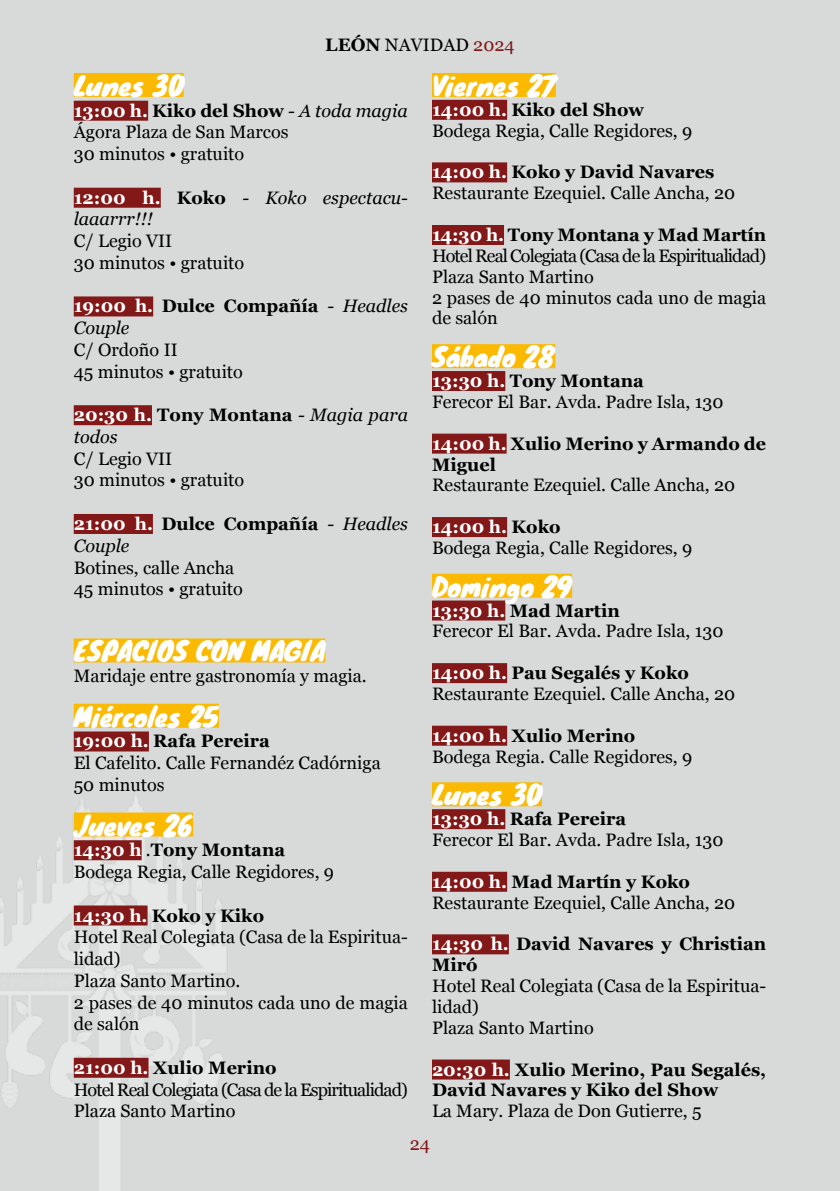
<style>
.page{position:relative;width:840px;height:1191px;background:#fff}
.page>*{position:absolute;margin:0;border:0;box-sizing:border-box;transform-origin:0 0}
.t1{font:26px "Knewave";color:#fff}
.t2{font:18px/20.8px "Georgia";color:#000}
.t3{font:italic 18px/21.8px "Georgia";color:#000}
.t4{font:700 18px/20.8px "Georgia";color:#000}
.t5{font:18px/21.8px "Georgia";letter-spacing:-.05em;color:#000}
.t6{font:18px "Georgia";color:#821818}
.s1{font-weight:700}
.s2{color:#821818}
.s3{font-weight:700;color:#fff}
.s4{font-style:italic}
.s5{font-weight:700;font-style:normal;color:#fff}
.s6{font-weight:700;font-style:normal}
.s7{color:#fff}
</style>
<div class="page">
<div style="left:0;top:0;width:839px;height:1191px;background:#d8dada"></div>
<img style="left:0;top:796px;width:226px;height:395px">
<div style="left:74px;top:73px;width:109px;height:24px;background:#fbba00"></div>
<div style="left:74px;top:101px;width:74px;height:20px;background:#821818"></div>
<div style="left:74px;top:188px;width:87px;height:20px;background:#821818"></div>
<div style="left:74px;top:296px;width:79px;height:20px;background:#821818"></div>
<div style="left:74px;top:405px;width:78px;height:20px;background:#821818"></div>
<div style="left:74px;top:514px;width:79px;height:20px;background:#821818"></div>
<div style="left:74px;top:638px;width:251px;height:24px;background:#fbba00"></div>
<div style="left:74px;top:703px;width:145px;height:24px;background:#fbba00"></div>
<div style="left:74px;top:731px;width:75px;height:20px;background:#821818"></div>
<div style="left:74px;top:812px;width:119px;height:24px;background:#fbba00"></div>
<div style="left:74px;top:840px;width:67px;height:20px;background:#821818"></div>
<div style="left:74px;top:905px;width:73px;height:20px;background:#821818"></div>
<div style="left:74px;top:1057px;width:74px;height:20px;background:#821818"></div>
<div style="left:432px;top:73px;width:123px;height:24px;background:#fbba00"></div>
<div style="left:432px;top:100px;width:75px;height:20px;background:#821818"></div>
<div style="left:432px;top:162px;width:75px;height:20px;background:#821818"></div>
<div style="left:432px;top:225px;width:71px;height:20px;background:#821818"></div>
<div style="left:432px;top:344px;width:123px;height:24px;background:#fbba00"></div>
<div style="left:432px;top:371px;width:73px;height:20px;background:#821818"></div>
<div style="left:432px;top:433px;width:74px;height:20px;background:#821818"></div>
<div style="left:432px;top:517px;width:75px;height:20px;background:#821818"></div>
<div style="left:432px;top:573px;width:140px;height:24px;background:#fbba00"></div>
<div style="left:432px;top:600px;width:73px;height:20px;background:#821818"></div>
<div style="left:432px;top:663px;width:75px;height:20px;background:#821818"></div>
<div style="left:432px;top:725px;width:75px;height:20px;background:#821818"></div>
<div style="left:432px;top:782px;width:109px;height:24px;background:#fbba00"></div>
<div style="left:432px;top:809px;width:73px;height:20px;background:#821818"></div>
<div style="left:432px;top:871px;width:75px;height:20px;background:#821818"></div>
<div style="left:432px;top:934px;width:76px;height:20px;background:#821818"></div>
<div style="left:432px;top:1059px;width:77px;height:20px;background:#821818"></div>
<p class="t2" style="left:325px;top:33px;width:191px"><span class="s1">LEÓN</span> NAVIDAD <span class="s2">2024</span></p>
<h1 class="t1" style="left:74px;top:65px;width:111px">Lunes 30</h1>
<p class="t2" style="left:74px;top:99px;width:335px;line-height:21.8px"><span class="s3">13:00 h.</span> <span class="s1">Kiko del Show</span> <span class="s4">- A toda magia<br></span>Ágora Plaza de San Marcos<br>30 minutos • gratuito</p>
<p class="t3" style="left:74px;top:186px;width:335px"><span class="s5">12:00 h.</span> <span class="s6">Koko</span> - Koko espectacu&shy;laaarrr!!!</p>
<p class="t2" style="left:74px;top:229px;width:172px;line-height:21.8px">C/ Legio VII<br>30 minutos • gratuito</p>
<p class="t3" style="left:74px;top:295px;width:335px"><span class="s5">19:00 h.</span> <span class="s6">Dulce Compañía</span> - Headles<br>Couple</p>
<p class="t2" style="left:74px;top:338px;width:170px;line-height:21.8px">C/ Ordoño II<br>45 minutos • gratuito</p>
<p class="t3" style="left:74px;top:403px;width:335px"><span class="s5">20:30 h.</span> <span class="s6">Tony Montana</span> - Magia para todos</p>
<p class="t2" style="left:74px;top:447px;width:172px;line-height:21.8px">C/ Legio VII<br>30 minutos • gratuito</p>
<p class="t3" style="left:74px;top:512px;width:335px"><span class="s5">21:00 h.</span> <span class="s6">Dulce Compañía</span> - Headles<br>Couple</p>
<p class="t2" style="left:74px;top:555px;width:170px;line-height:21.8px">Botines, calle Ancha<br>45 minutos • gratuito</p>
<h1 class="t1" style="left:74px;top:630px;width:253px">ESPACIOS CON MAGIA</h1>
<p class="t2" style="left:74px;top:665px;width:294px">Maridaje entre gastronomía y magia.</p>
<h1 class="t1" style="left:74px;top:696px;width:147px">Miércoles 25</h1>
<p class="t2" style="left:74px;top:729px;width:308px;line-height:21.8px"><span class="s3">19:00 h.</span> <span class="s1">Rafa Pereira<br></span>El Cafelito. Calle Fernandéz Cadórniga<br>50 minutos</p>
<h1 class="t1" style="left:74px;top:804px;width:121px">Jueves 26</h1>
<p class="t2" style="left:74px;top:838px;width:262px;line-height:21.8px"><span class="s3">14:30 h</span> .<span class="s1">Tony Montana<br></span>Bodega Regia, Calle Regidores, 9</p>
<p class="t2" style="left:74px;top:903px;width:335px;line-height:21.8px"><span class="s3">14:30 h.</span> <span class="s1">Koko y Kiko<br></span>Hotel Real Colegiata (Casa de la Espiritua&shy;lidad)<br>Plaza Santo Martino.<br>2 pases de 40 minutos cada uno de magia de salón</p>
<p class="t5" style="left:74px;top:1056px;width:335px"><span class="s3">21:00 h.</span> <span class="s1">Xulio Merino<br></span>Hotel Real Colegiata (Casa de la Espiritualidad)<br>Plaza Santo Martino</p>
<h1 class="t1" style="left:432px;top:65px;width:125px">Viernes 27</h1>
<p class="t2" style="left:432px;top:98px;width:262px"><span class="s3">14:00 h.</span> <span class="s1">Kiko del Show<br></span>Bodega Regia, Calle Regidores, 9</p>
<p class="t2" style="left:432px;top:161px;width:304px"><span class="s3">14:00 h.</span> <span class="s1">Koko y David Navares<br></span>Restaurante Ezequiel. Calle Ancha, 20</p>
<p class="t2" style="left:432px;top:224px;width:335px"><span class="s3">14:30 h.</span> <span class="s1">Tony Montana y Mad Martín<br></span>Hotel Real Colegiata (Casa de la Espiritualidad)<br>Plaza Santo Martino<br>2 pases de 40 minutos cada uno de magia de salón</p>
<h1 class="t1" style="left:432px;top:336px;width:125px">Sábado 28</h1>
<p class="t2" style="left:432px;top:370px;width:293px"><span class="s3">13:30 h.</span> <span class="s1">Tony Montana<br></span>Ferecor El Bar. Avda. Padre Isla, 130</p>
<p class="t4" style="left:432px;top:432px;width:335px"><span class="s7">14:00 h.</span> Xulio Merino y Armando de<br>Miguel</p>
<p class="t2" style="left:432px;top:474px;width:304px">Restaurante Ezequiel. Calle Ancha, 20</p>
<p class="t2" style="left:432px;top:516px;width:262px"><span class="s3">14:00 h.</span> <span class="s1">Koko<br></span>Bodega Regia, Calle Regidores, 9</p>
<h1 class="t1" style="left:432px;top:566px;width:141px">Domingo 29</h1>
<p class="t2" style="left:432px;top:599px;width:293px"><span class="s3">13:30 h.</span> <span class="s1">Mad Martin<br></span>Ferecor El Bar. Avda. Padre Isla, 130</p>
<p class="t2" style="left:432px;top:662px;width:304px"><span class="s3">14:00 h.</span> <span class="s1">Pau Segalés y Koko<br></span>Restaurante Ezequiel. Calle Ancha, 20</p>
<p class="t2" style="left:432px;top:724px;width:262px"><span class="s3">14:00 h.</span> <span class="s1">Xulio Merino<br></span>Bodega Regia. Calle Regidores, 9</p>
<h1 class="t1" style="left:432px;top:774px;width:111px">Lunes 30</h1>
<p class="t2" style="left:432px;top:808px;width:293px"><span class="s3">13:30 h.</span> <span class="s1">Rafa Pereira<br></span>Ferecor El Bar. Avda. Padre Isla, 130</p>
<p class="t2" style="left:432px;top:870px;width:304px"><span class="s3">14:00 h.</span> <span class="s1">Mad Martín y Koko<br></span>Restaurante Ezequiel, Calle Ancha, 20</p>
<p class="t4" style="left:432px;top:932px;width:335px"><span class="s7">14:30 h.</span> David Navares y Christian<br>Miró</p>
<p class="t2" style="left:432px;top:974px;width:335px">Hotel Real Colegiata (Casa de la Espiritua&shy;lidad)<br>Plaza Santo Martino</p>
<p class="t4" style="left:432px;top:1058px;width:335px"><span class="s7">20:30 h.</span> Xulio Merino, Pau Segalés,<br>David Navares y Kiko del Show</p>
<p class="t2" style="left:432px;top:1100px;width:271px">La Mary. Plaza de Don Gutierre, 5</p>
<p class="t6" style="left:409px;top:1130px;width:22px">24</p>
</div>
